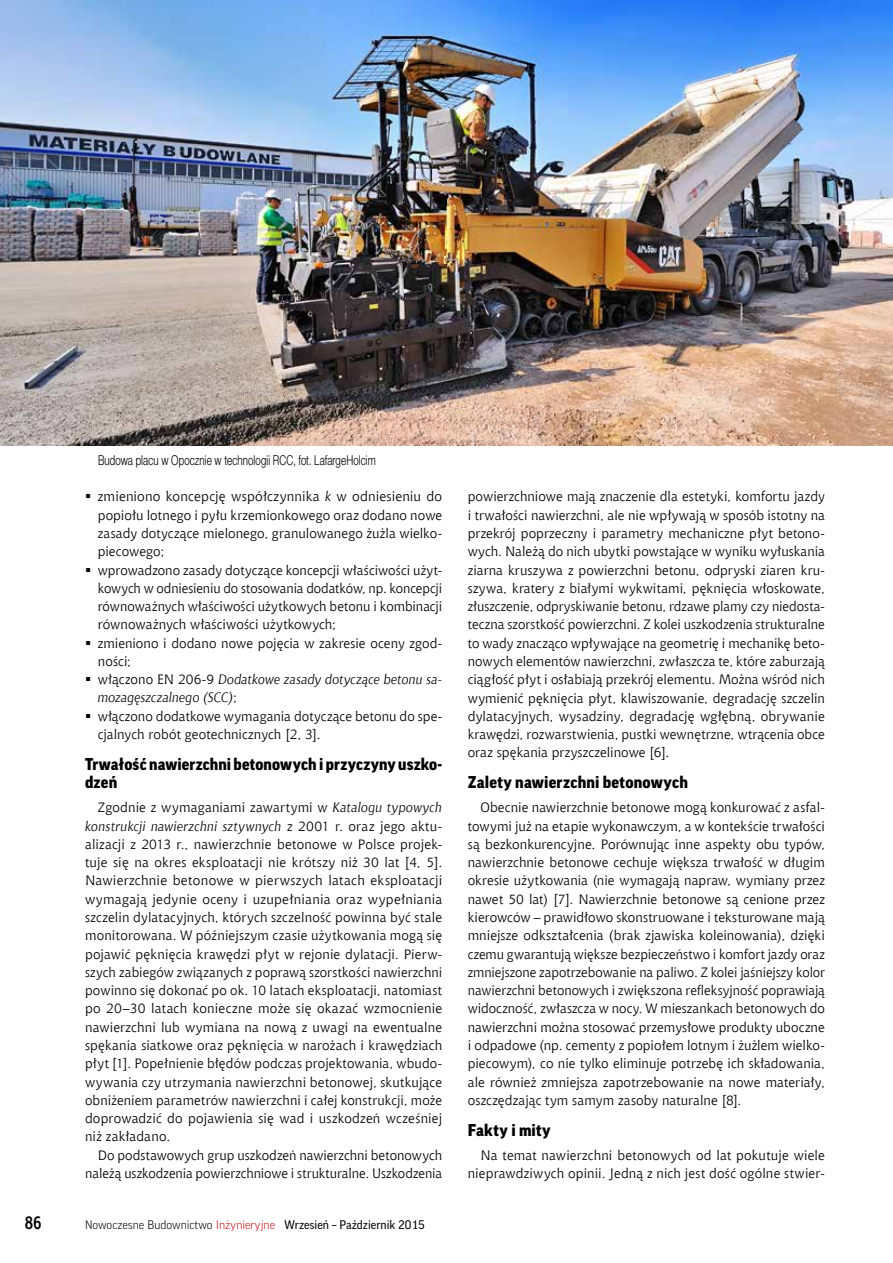
<style>
.page{position:relative;width:893px;height:1263px;background:#fff}
.page>*{position:absolute;margin:0;border:0;box-sizing:border-box;transform-origin:0 0}
.t1{font:700 18px "Aerton Cnd EFN";color:#000}
.t2{font:900 16.5px/18px "Good Pro";letter-spacing:.01em;color:#000}
.t3{font:13.5px/18.3px "Chianti EU";letter-spacing:.005em;color:#000;text-align:justify}
.t4{font:13.5px "Switzer Cnd EFN Light";letter-spacing:.005em;color:#000;scale:.9 1}
.t5{font:12px "Good Pro";color:#000}
.s1{font-style:italic}
.s2{font-weight:300}
.s3{font-weight:300;color:#cd1316}
</style>
<div class="page">
<img style="left:0;top:0;width:893px;height:446px">
<p class="t4" style="left:98px;top:452px;width:310px">Budowa placu w Opocznie w technologii RCC, fot. LafargeHolcim</p>
<p class="t3" style="left:98px;top:487px;width:346px;text-align:left">zmieniono koncepcję współczynnika <span class="s1">k</span> w odniesieniu do popiołu lotnego i pyłu krzemionkowego oraz dodano nowe zasady dotyczące mielonego, granulowanego żużla wielko&shy;piecowego;<br>wprowadzono zasady dotyczące koncepcji właściwości użyt&shy;kowych w odniesieniu do stosowania dodatków, np. koncepcji równoważnych właściwości użytkowych betonu i kombinacji równoważnych właściwości użytkowych;<br>zmieniono i dodano nowe pojęcia w zakresie oceny zgod&shy;ności;<br>włączono EN 206-9 <span class="s1">Dodatkowe zasady dotyczące betonu sa&shy;mozagęszczalnego (SCC)</span>;<br>włączono dodatkowe wymagania dotyczące betonu do spe&shy;cjalnych robót geotechnicznych [2, 3].</p>
<p class="t2" style="left:85px;top:755px;width:359px">Trwałość nawierzchni betonowych i przyczyny uszko&shy;dzeń</p>
<p class="t3" style="left:85px;top:798px;width:359px;text-indent:13px">Zgodnie z wymaganiami zawartymi w <span class="s1">Katalogu typowych konstrukcji nawierzchni sztywnych</span> z 2001 r. oraz jego aktu&shy;alizacji z 2013 r., nawierzchnie betonowe w Polsce projek&shy;tuje się na okres eksploatacji nie krótszy niż 30 lat [4, 5].<br>Nawierzchnie betonowe w pierwszych latach eksploatacji wymagają jedynie oceny i uzupełniania oraz wypełniania szczelin dylatacyjnych, których szczelność powinna być stale monitorowana. W późniejszym czasie użytkowania mogą się pojawić pęknięcia krawędzi płyt w rejonie dylatacji. Pierw&shy;szych zabiegów związanych z poprawą szorstkości nawierzchni powinno się dokonać po ok. 10 latach eksploatacji, natomiast po 20–30 latach konieczne może się okazać wzmocnienie nawierzchni lub wymiana na nową z uwagi na ewentualne spękania siatkowe oraz pęknięcia w narożach i krawędziach płyt [1]. Popełnienie błędów podczas projektowania, wbudo&shy;wywania czy utrzymania nawierzchni betonowej, skutkujące obniżeniem parametrów nawierzchni i całej konstrukcji, może doprowadzić do pojawienia się wad i uszkodzeń wcześniej niż zakładano.</p>
<p class="t3" style="left:85px;top:1146px;width:359px;text-align:right">Do podstawowych grup uszkodzeń nawierzchni betonowych należą uszkodzenia powierzchniowe i strukturalne. Uszkodzenia</p>
<h1 class="t1" style="left:25px;top:1212px;width:18px">86</h1>
<p class="t5" style="left:85px;top:1218px;width:341px"><span class="s2">Nowoczesne Budownictwo</span> <span class="s3">Inżynieryjne</span> Wrzesień – Październik 2015</p>
<p class="t3" style="left:468px;top:487px;width:359px">powierzchniowe mają znaczenie dla estetyki, komfortu jazdy i trwałości nawierzchni, ale nie wpływają w sposób istotny na przekrój poprzeczny i parametry mechaniczne płyt betono&shy;wych. Należą do nich ubytki powstające w wyniku wyłuskania ziarna kruszywa z powierzchni betonu, odpryski ziaren kru&shy;szywa, kratery z białymi wykwitami, pęknięcia włoskowate, złuszczenie, odpryskiwanie betonu, rdzawe plamy czy niedosta&shy;teczna szorstkość powierzchni. Z kolei uszkodzenia strukturalne to wady znacząco wpływające na geometrię i mechanikę beto&shy;nowych elementów nawierzchni, zwłaszcza te, które zaburzają ciągłość płyt i osłabiają przekrój elementu. Można wśród nich wymienić pęknięcia płyt, klawiszowanie, degradację szczelin dylatacyjnych, wysadziny, degradację wgłębną, obrywanie krawędzi, rozwarstwienia, pustki wewnętrzne, wtrącenia obce oraz spękania przyszczelinowe [6].</p>
<p class="t2" style="left:468px;top:773px;width:222px">Zalety nawierzchni betonowych</p>
<p class="t3" style="left:468px;top:798px;width:359px;text-indent:13px">Obecnie nawierzchnie betonowe mogą konkurować z asfal&shy;towymi już na etapie wykonawczym, a w kontekście trwałości są bezkonkurencyjne. Porównując inne aspekty obu typów, nawierzchnie betonowe cechuje większa trwałość w długim okresie użytkowania (nie wymagają napraw, wymiany przez nawet 50 lat) [7]. Nawierzchnie betonowe są cenione przez kierowców – prawidłowo skonstruowane i teksturowane mają mniejsze odkształcenia (brak zjawiska koleinowania), dzięki czemu gwarantują większe bezpieczeństwo i komfort jazdy oraz zmniejszone zapotrzebowanie na paliwo. Z kolei jaśniejszy kolor nawierzchni betonowych i zwiększona refleksyjność poprawiają widoczność, zwłaszcza w nocy. W mieszankach betonowych do nawierzchni można stosować przemysłowe produkty uboczne i odpadowe (np. cementy z popiołem lotnym i żużlem wielko&shy;piecowym), co nie tylko eliminuje potrzebę ich składowania, ale również zmniejsza zapotrzebowanie na nowe materiały, oszczędzając tym samym zasoby naturalne [8].</p>
<p class="t2" style="left:468px;top:1121px;width:84px">Fakty i mity</p>
<p class="t3" style="left:468px;top:1146px;width:359px;text-align:right">Na temat nawierzchni betonowych od lat pokutuje wiele nieprawdziwych opinii. Jedną z nich jest dość ogólne stwier-</p>
</div>
